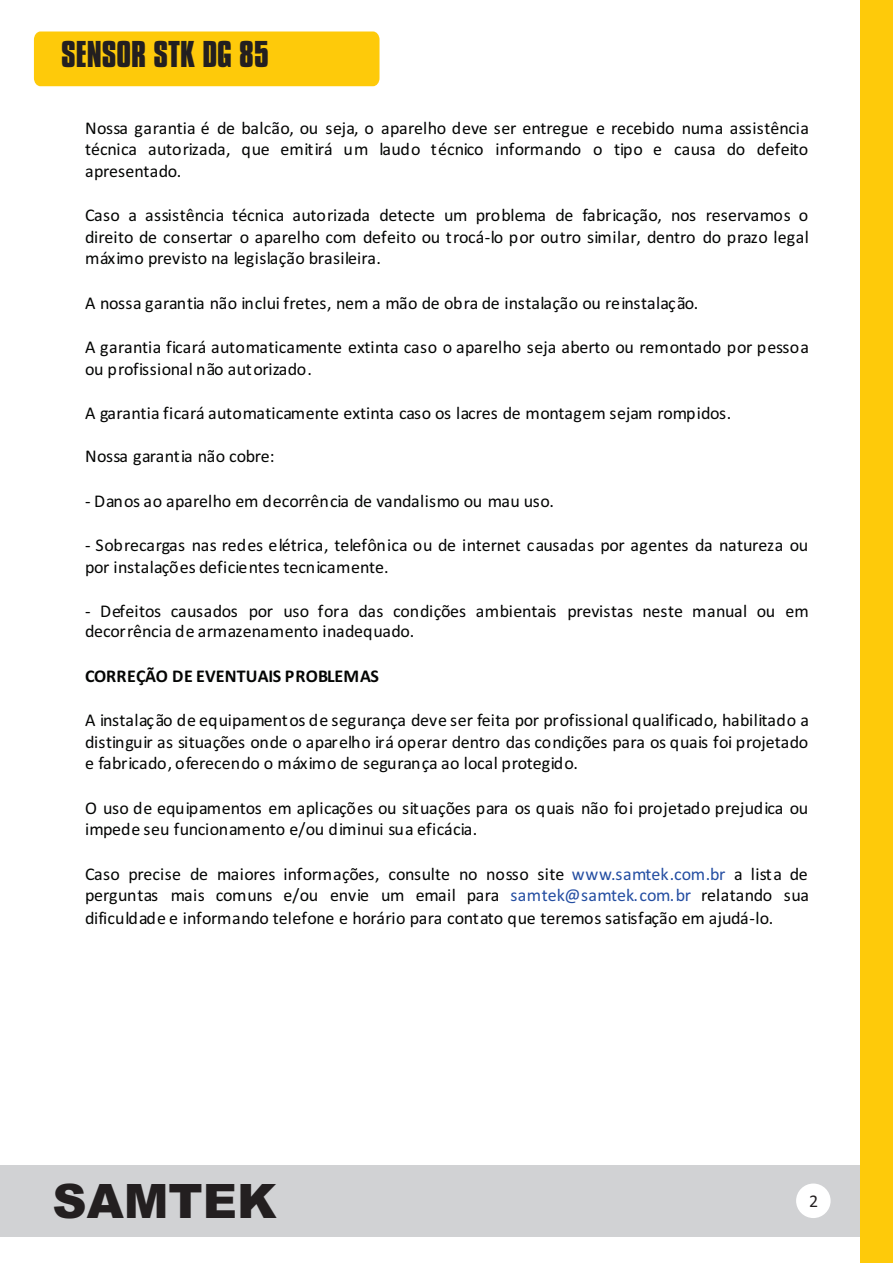
<style>
.page{position:relative;width:893px;height:1263px;background:#fff}
.page>*{position:absolute;margin:0;border:0;box-sizing:border-box;transform-origin:0 0}
.t1{font:900 47.4px "Arial";color:#231f20}
.t2{font:700 32.1px "Compacta BT";color:#231f20}
.t3{font:18px/21.8px "Calibri";color:#040504;text-align:justify}
.t4{font:700 18px "Calibri";letter-spacing:.01em;color:#040504}
.t5{font:18px "Calibri";color:#231f20}
.s1{color:#244ea2}
</style>
<div class="page">
<div style="left:0;top:1165px;width:893px;height:72px;background:#d1d2d4"></div>
<div style="left:860px;top:0;width:33px;height:1263px;background:#feca0a"></div>
<div style="left:34px;top:32px;width:345px;height:54px;background:#feca0a"></div>
<div style="left:796px;top:1183px;width:35px;height:35px;background:#fff;border-radius:50%"></div>
<h2 class="t2" style="left:61px;top:43px;width:209px">SENSOR STK DG 85</h2>
<p class="t3" style="left:85px;top:118px;width:725px">Nossa garantia é de balcão, ou seja, o aparelho deve ser entregue e recebido numa assistência técnica autorizada, que emitirá um laudo técnico informando o tipo e causa do defeito apresentado.</p>
<p class="t3" style="left:85px;top:205px;width:725px">Caso a assistência técnica autorizada detecte um problema de fabricação, nos reservamos o direito de consertar o aparelho com defeito ou trocá-lo por outro similar, dentro do prazo legal máximo previsto na legislação brasileira.</p>
<p class="t3" style="left:85px;top:294px;width:615px">A nossa garantia não inclui fretes, nem a mão de obra de instalação ou reinstalação.</p>
<p class="t3" style="left:85px;top:337px;width:725px;line-height:22.5px">A garantia ficará automaticamente extinta caso o aparelho seja aberto ou remontado por pessoa ou profissional não autorizado.</p>
<p class="t3" style="left:85px;top:403px;width:648px">A garantia ficará automaticamente extinta caso os lacres de montagem sejam rompidos.</p>
<p class="t3" style="left:85px;top:447px;width:191px">Nossa garantia não cobre:</p>
<p class="t3" style="left:85px;top:492px;width:470px">- Danos ao aparelho em decorrência de vandalismo ou mau uso.</p>
<p class="t3" style="left:85px;top:535px;width:725px;line-height:22.5px">- Sobrecargas nas redes elétrica, telefônica ou de internet causadas por agentes da natureza ou por instalações deficientes tecnicamente.</p>
<p class="t3" style="left:85px;top:601px;width:725px;line-height:21px">- Defeitos causados por uso fora das condições ambientais previstas neste manual ou em decorrência de armazenamento inadequado.</p>
<p class="t4" style="left:85px;top:669px;width:296px">CORREÇÃO DE EVENTUAIS PROBLEMAS</p>
<p class="t3" style="left:85px;top:710px;width:725px">A instalação de equipamentos de segurança deve ser feita por profissional qualificado, habilitado a distinguir as situações onde o aparelho irá operar dentro das condições para os quais foi projetado e fabricado, oferecendo o máximo de segurança ao local protegido.</p>
<p class="t3" style="left:85px;top:799px;width:725px;line-height:21px">O uso de equipamentos em aplicações ou situações para os quais não foi projetado prejudica ou impede seu funcionamento e/ou diminui sua eficácia.</p>
<p class="t3" style="left:85px;top:865px;width:725px">Caso precise de maiores informações, consulte no nosso site <span class="s1">www.samtek.com.br</span> a lista de perguntas mais comuns e/ou envie um email para <span class="s1">samtek@samtek.com.br</span> relatando sua dificuldade e informando telefone e horário para contato que teremos satisfação em ajudá-lo.</p>
<h1 class="t1" style="left:53px;top:1184px;width:226px">SAMTEK</h1>
<p class="t5" style="left:809px;top:1193px;width:11px">2</p>
</div>
